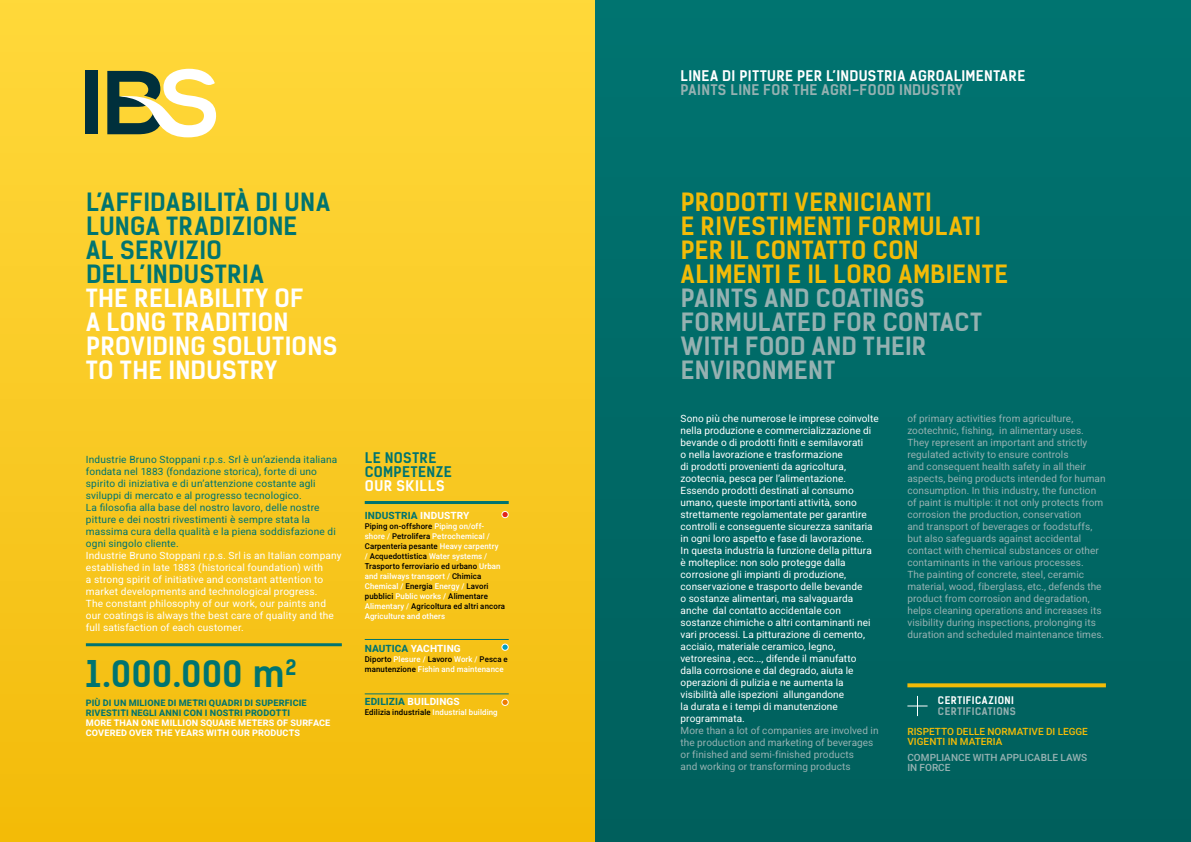
<style>
.page{position:relative;width:1191px;height:842px;background:#fff}
.page>*{position:absolute;margin:0;border:0;box-sizing:border-box;transform-origin:0 0}
.t1{font:700 35px "Kelson Sans";letter-spacing:.02em;color:#007470}
.t2{font:700 24px/24px "Kelson Sans";letter-spacing:.02em;color:#f3bb07}
.t3{font:700 24px/24px "Kelson Sans";letter-spacing:.015em;color:#95b1b1}
.t4{font:700 24px/24px "Kelson Sans";letter-spacing:.015em;color:#fff}
.t5{font:700 24px/24px "Kelson Sans";letter-spacing:.015em;color:#007470}
.t6{font:700 14px "Kelson Sans";letter-spacing:.03em;color:#fff}
.t7{font:700 14px "Kelson Sans";letter-spacing:.025em;color:#95b1b1}
.t8{font:700 14px/14px "Kelson Sans";letter-spacing:.03em;color:#007470}
.t9{font:10px/12px "Heebo";letter-spacing:.01em;color:#fff}
.t10{font:10px/12px "Heebo";letter-spacing:.005em;color:#95b1b1}
.t11{font:10px/12px "Heebo";letter-spacing:.015em;color:#007470}
.t12{font:500 10px/10px "Heebo";color:#f3bb07}
.t13{font:500 10px/10px "Heebo";color:#95b1b1}
.t14{font:700 10px "Heebo";letter-spacing:.01em;color:#fff}
.t15{font:700 10px "Heebo";letter-spacing:.01em;color:#007470}
.t16{font:700 10px "Kelson Sans";letter-spacing:.05em;color:#fff}
.t17{font:700 10px "Kelson Sans";letter-spacing:.045em;color:#95b1b1}
.t18{font:700 9px/10px "Heebo";letter-spacing:.015em;color:#007470}
.t19{font:700 9px/10px "Heebo";letter-spacing:.015em;color:#fff}
.t20{font:500 8px/10px "Heebo";letter-spacing:.015em;color:#000}
.t21{font:500 8px/10px "Heebo";letter-spacing:.015em;color:#fff}
.s1{color:#fff}
.s2{color:#007470}
.s3{color:#000}
</style>
<div class="page">
<div style="left:0;top:0;width:595px;height:842px;background:linear-gradient(to bottom,#ffd93c,#f2bb0b)"></div>
<div style="left:86px;top:71px;width:12px;height:63px;background:#00303c"></div>
<svg style="left:107px;top:69px;width:109px;height:68px"></svg>
<hr style="left:365px;top:501px;width:144px;height:3px;background:#007470">
<hr style="left:365px;top:693px;width:144px;height:1px;background:#007470">
<hr style="left:365px;top:639px;width:144px;height:1px;background:#007470">
<div style="left:502px;top:511px;width:6px;height:7px;background:#e2241c;border-radius:50%"></div>
<div style="left:501px;top:511px;width:7px;height:7px;border:1px solid #fff;border-radius:50%"></div>
<svg style="left:502px;top:644px;width:6px;height:6px"></svg>
<div style="left:501px;top:644px;width:7px;height:6px;border:1px solid #fff;border-radius:50%"></div>
<svg style="left:502px;top:699px;width:6px;height:6px"></svg>
<div style="left:501px;top:699px;width:7px;height:7px;border:1px solid #fff;border-radius:50%"></div>
<hr style="left:86px;top:643px;width:256px;height:3px;background:#007470">
<div style="left:595px;top:0;width:596px;height:842px;background:#006966"></div>
<svg style="left:907px;top:683px;width:199px;height:4px"></svg>
<svg style="left:907px;top:696px;width:20px;height:20px"></svg>
<h2 class="t5" style="left:86px;top:190px;width:245px">L’AFFIDABILITÀ DI UNA<br>LUNGA TRADIZIONE<br>AL SERVIZIO<br>DELL’INDUSTRIA</h2>
<h2 class="t4" style="left:86px;top:286px;width:253px">THE RELIABILITY OF<br>A LONG TRADITION<br>PROVIDING SOLUTIONS<br>TO THE INDUSTRY</h2>
<p class="t11" style="left:86px;top:454px;width:253px">Industrie Bruno Stoppani r.p.s. Srl è un’azienda italiana fondata nel 1883 (fondazione storica), forte di uno spirito di iniziativa e di un’attenzione costante agli sviluppi di mercato e al progresso tecnologico.<br>La filosofia alla base del nostro lavoro, delle nostre pitture e dei nostri rivestimenti è sempre stata la massima cura della qualità e la piena soddisfazione di ogni singolo cliente.</p>
<p class="t9" style="left:86px;top:550px;width:257px">Industrie Bruno Stoppani r.p.s. Srl is an Italian company established in late 1883 (historical foundation) with<br>a strong spirit of initiative and constant attention to market developments and technological progress.<br>The constant philosophy of our work, our paints and our coatings is always the best care of quality and the full satisfaction of each customer.</p>
<h1 class="t1" style="left:86px;top:652px;width:212px">1.000.000 m<sup>2</sup></h1>
<p class="t18" style="left:86px;top:698px;width:222px">PIÙ DI UN MILIONE DI METRI QUADRI DI SUPERFICIE<br>RIVESTITI NEGLI ANNI CON I NOSTRI PRODOTTI</p>
<p class="t19" style="left:86px;top:718px;width:246px">MORE THAN ONE MILLION SQUARE METERS OF SURFACE<br>COVERED OVER THE YEARS WITH OUR PRODUCTS</p>
<h3 class="t8" style="left:365px;top:451px;width:88px">LE NOSTRE<br>COMPETENZE</h3>
<h3 class="t6" style="left:365px;top:478px;width:81px">OUR SKILLS</h3>
<p class="t15" style="left:365px;top:509px;width:106px">INDUSTRIA <span class="s1">INDUSTRY</span></p>
<p class="t20" style="left:365px;top:521px;width:142px">Piping on-offshore <span class="s1">Piping on/off&shy;shore /</span> Petrolifera <span class="s1">Petrochemical / </span>Carpenteria pesante <span class="s1">Heavy carpentry<br>/</span> Acquedottistica <span class="s1">Water systems / </span>Trasporto ferroviario ed urbano <span class="s1">Urban and railways transport /</span> Chimica <span class="s1">Chemical /</span> Energia <span class="s1">Energy /</span> Lavori pubblici <span class="s1">Public works /</span> Alimentare <span class="s1">Alimentary /</span> Agricoltura ed altri ancora <span class="s1">Agriculture and others</span></p>
<p class="t14" style="left:365px;top:642px;width:98px"><span class="s2">NAUTICA</span> YACHTING</p>
<p class="t21" style="left:365px;top:654px;width:145px"><span class="s3">Diporto</span> Plesure / <span class="s3">Lavoro</span> Work / <span class="s3">Pesca e manutenzione</span> Fishin and maintenance</p>
<p class="t14" style="left:365px;top:695px;width:97px"><span class="s2">EDILIZIA</span> BUILDINGS</p>
<p class="t20" style="left:365px;top:707px;width:134px">Edilizia industriale <span class="s1">Industrial building</span></p>
<h3 class="t6" style="left:680px;top:68px;width:346px">LINEA DI PITTURE PER L’INDUSTRIA AGROALIMENTARE</h3>
<h3 class="t7" style="left:680px;top:82px;width:284px">PAINTS LINE FOR THE AGRI-FOOD INDUSTRY</h3>
<h2 class="t2" style="left:680px;top:190px;width:329px">PRODOTTI VERNICIANTI<br>E RIVESTIMENTI FORMULATI<br>PER IL CONTATTO CON<br>ALIMENTI E IL LORO AMBIENTE</h2>
<h2 class="t3" style="left:680px;top:286px;width:302px">PAINTS AND COATINGS<br>FORMULATED FOR CONTACT<br>WITH FOOD AND THEIR<br>ENVIRONMENT</h2>
<p class="t9" style="left:680px;top:412px;width:200px">Sono più che numerose le imprese coinvolte nella produzione e commercializzazione di bevande o di prodotti finiti e semilavorati<br>o nella lavorazione e trasformazione<br>di prodotti provenienti da agricoltura, zootecnia, pesca per l’alimentazione.<br>Essendo prodotti destinati al consumo umano, queste importanti attività, sono strettamente regolamentate per garantire controlli e conseguente sicurezza sanitaria in ogni loro aspetto e fase di lavorazione.<br>In questa industria la funzione della pittura è molteplice: non solo protegge dalla corrosione gli impianti di produzione, conservazione e trasporto delle bevande<br>o sostanze alimentari, ma salvaguarda anche dal contatto accidentale con sostanze chimiche o altri contaminanti nei vari processi. La pitturazione di cemento, acciaio, materiale ceramico, legno, vetroresina , ecc..., difende il manufatto dalla corrosione e dal degrado, aiuta le operazioni di pulizia e ne aumenta la visibilità alle ispezioni allungandone<br>la durata e i tempi di manutenzione programmata.</p>
<p class="t10" style="left:680px;top:724px;width:199px">More than a lot of companies are involved in the production and marketing of beverages or finished and semi-finished products<br>and working or transforming products</p>
<p class="t10" style="left:907px;top:412px;width:200px">of primary activities from agriculture, zootechnic, fishing, in alimentary uses.<br>They represent an important and strictly regulated activity to ensure controls<br>and consequent health safety in all their aspects, being products intended for human consumption. In this industry, the function of paint is multiple: it not only protects from corrosion the production, conservation<br>and transport of beverages or foodstuffs, but also safeguards against accidental contact with chemical substances or other contaminants in the various processes.<br>The painting of concrete, steel, ceramic material, wood, fiberglass, etc., defends the product from corrosion and degradation, helps cleaning operations and increases its visibility during inspections, prolonging its duration and scheduled maintenance times.</p>
<p class="t16" style="left:938px;top:694px;width:77px">CERTIFICAZIONI</p>
<p class="t17" style="left:938px;top:705px;width:80px">CERTIFICATIONS</p>
<p class="t12" style="left:907px;top:726px;width:182px">RISPETTO DELLE NORMATIVE DI LEGGE<br>VIGENTI IN MATERIA</p>
<p class="t13" style="left:907px;top:752px;width:181px">COMPLIANCE WITH APPLICABLE LAWS<br>IN FORCE</p>
</div>
